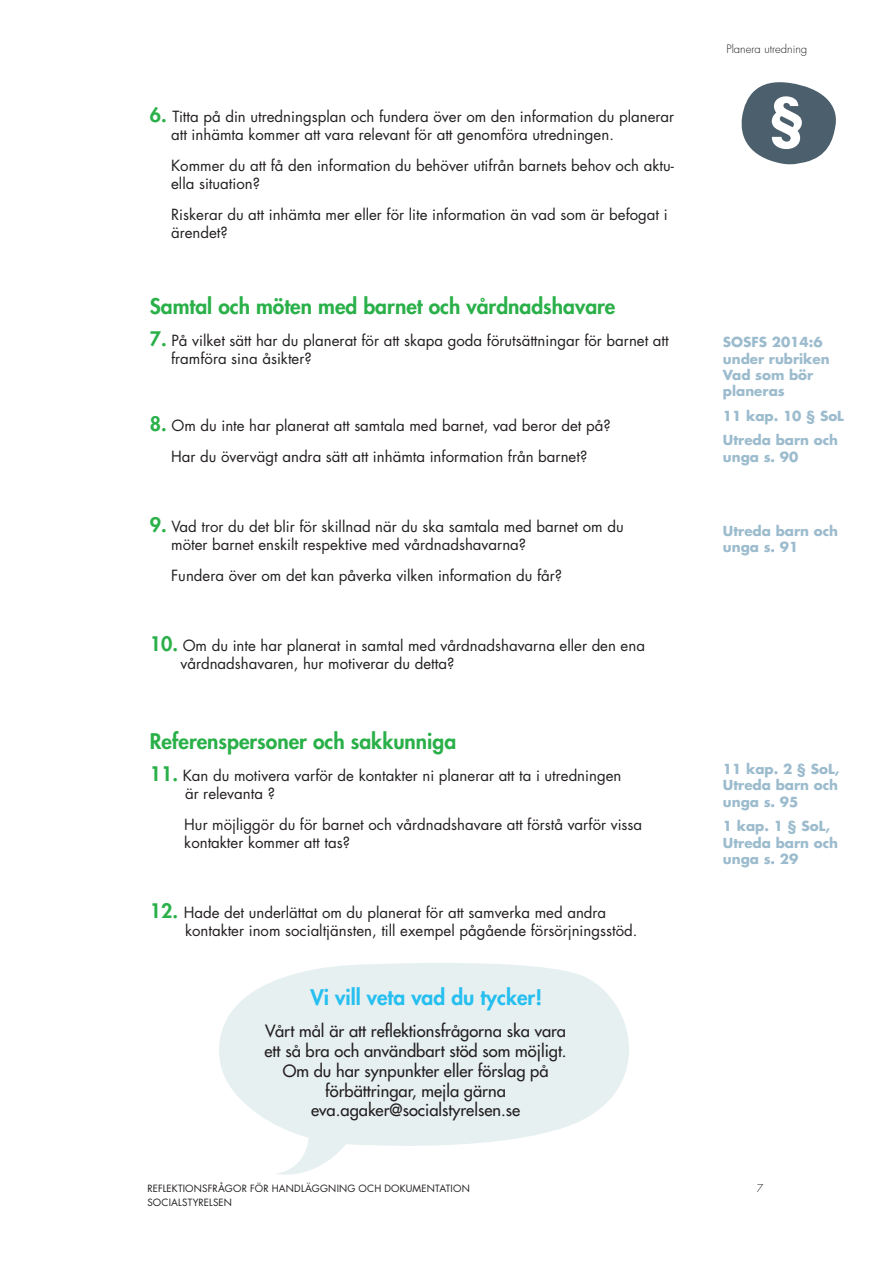
<style>
.page{position:relative;width:893px;height:1263px;background:#fff}
.page>*{position:absolute;margin:0;border:0;box-sizing:border-box;transform-origin:0 0}
.t1{font:700 52.5px "Futura Std";color:#fff}
.t2{font:800 21px "Futura Std";color:#2ab049}
.vi_vill_veta{font:800 21px "Futura Std";color:#26bff0}
.Vi_vill_veta_text{font:500 16.5px/19.8px "Futura Std";color:#231f20;text-align:center}
.text_med_siffror{font:15px/18px "Futura Std";color:#231f20}
.sista_brödtext{font:15px/18px "Futura Std";color:#231f20}
.siste_brödtext_7{font:15px/18px "Futura Std";color:#231f20}
.indragen_text{font:15px/18px "Futura Std";color:#231f20}
.brödtext_i_texten{font:15px "Futura Std";color:#231f20}
.hänvisning{font:700 13.5px/16.2px "Futura Std";color:#9cbcce}
.t3{font:300 11.25px "Futura Std";color:#231f20}
.t4{font:300 10.5px "Futura Std";color:#231f20}
.t5{font:9.75px "Futura Std";letter-spacing:.02em;color:#231f20}
.s1{font-weight:800;font-size:19.5px;color:#2ab049}
</style>
<div class="page">
<svg style="left:742px;top:82px;width:94px;height:83px"></svg>
<svg style="left:219px;top:963px;width:410px;height:212px;fill:#e7f0f1"></svg>
<p class="text_med_siffror" style="left:171px;top:108px;width:504px;text-indent:-21px"><span class="s1">6.</span> Titta på din utredningsplan och fundera över om den information du planerar att inhämta kommer att vara relevant för att genomföra utredningen.</p>
<p class="indragen_text" style="left:171px;top:157px;width:504px">Kommer du att få den information du behöver utifrån barnets behov och aktu&shy;ella situation?</p>
<p class="sista_brödtext" style="left:171px;top:206px;width:498px">Riskerar du att inhämta mer eller för lite information än vad som är befogat i ärendet?</p>
<h3 class="t2" style="left:150px;top:293px;width:467px">Samtal och möten med barnet och vårdnadshavare</h3>
<p class="text_med_siffror" style="left:171px;top:332px;width:499px;text-indent:-21px"><span class="s1">7.</span> På vilket sätt har du planerat för att skapa goda förutsättningar för barnet att framföra sina åsikter?</p>
<p class="brödtext_i_texten" style="left:150px;top:416px;width:462px"><span class="s1">8.</span> Om du inte har planerat att samtala med barnet, vad beror det på?</p>
<p class="sista_brödtext" style="left:171px;top:447px;width:418px">Har du övervägt andra sätt att inhämta information från barnet?</p>
<p class="text_med_siffror" style="left:171px;top:518px;width:454px;text-indent:-21px"><span class="s1">9.</span> Vad tror du det blir för skillnad när du ska samtala med barnet om du möter barnet enskilt respektive med vårdnadshavarna?</p>
<p class="sista_brödtext" style="left:171px;top:566px;width:393px">Fundera över om det kan påverka vilken information du får?</p>
<p class="text_med_siffror" style="left:180px;top:636px;width:466px;text-indent:-30px"><span class="s1">10.</span> Om du inte har planerat in samtal med vårdnadshavarna eller den ena vårdnadshavaren, hur motiverar du detta?</p>
<h3 class="t2" style="left:150px;top:728px;width:308px">Referenspersoner och sakkunniga</h3>
<p class="text_med_siffror" style="left:185px;top:767px;width:438px;text-indent:-35px"><span class="s1">11.</span> Kan du motivera varför de kontakter ni planerar att ta i utredningen är relevanta ?</p>
<p class="siste_brödtext_7" style="left:184px;top:815px;width:459px">Hur möjliggör du för barnet och vårdnadshavare att förstå varför vissa kontakter kommer att tas?</p>
<p class="text_med_siffror" style="left:185px;top:903px;width:454px;text-indent:-35px"><span class="s1">12.</span> Hade det underlättat om du planerat för att samverka med andra kontakter inom socialtjänsten, till exempel pågående försörjningsstöd.</p>
<p class="vi_vill_veta" style="left:310px;top:983px;width:233px">Vi vill veta vad du tycker!</p>
<p class="Vi_vill_veta_text" style="left:265px;top:1021px;width:304px">Vårt mål är att reflektionsfrågorna ska vara ett så bra och användbart stöd som möjligt.<br>Om du har synpunkter eller förslag på förbättringar, mejla gärna eva.agaker@socialstyrelsen.se</p>
<p class="t3" style="left:726px;top:42px;width:82px">Planera utredning</p>
<h1 class="t1" style="left:769px;top:82px;width:38px">§</h1>
<p class="hänvisning" style="left:723px;top:334px;width:108px">SOSFS 2014:6 under rubriken<br>Vad som bör planeras</p>
<p class="hänvisning" style="left:723px;top:407px;width:123px">11 kap. 10 § SoL</p>
<p class="hänvisning" style="left:723px;top:432px;width:117px">Utreda barn och unga s. 90</p>
<p class="hänvisning" style="left:723px;top:522px;width:117px">Utreda barn och unga s. 91</p>
<p class="hänvisning" style="left:723px;top:761px;width:118px;text-align:justify">11 kap. 2 § SoL, Utreda barn och unga s. 95</p>
<p class="hänvisning" style="left:723px;top:818px;width:117px">1 kap. 1 § SoL,<br>Utreda barn och unga s. 29</p>
<p class="t5" style="left:147px;top:1182px;width:324px">REFLEKTIONSFRÅGOR FÖR HANDLÄGGNING OCH DOKUMENTATION</p>
<p class="t4" style="left:757px;top:1182px;width:8px">7</p>
<p class="t5" style="left:147px;top:1196px;width:86px">SOCIALSTYRELSEN</p>
</div>
